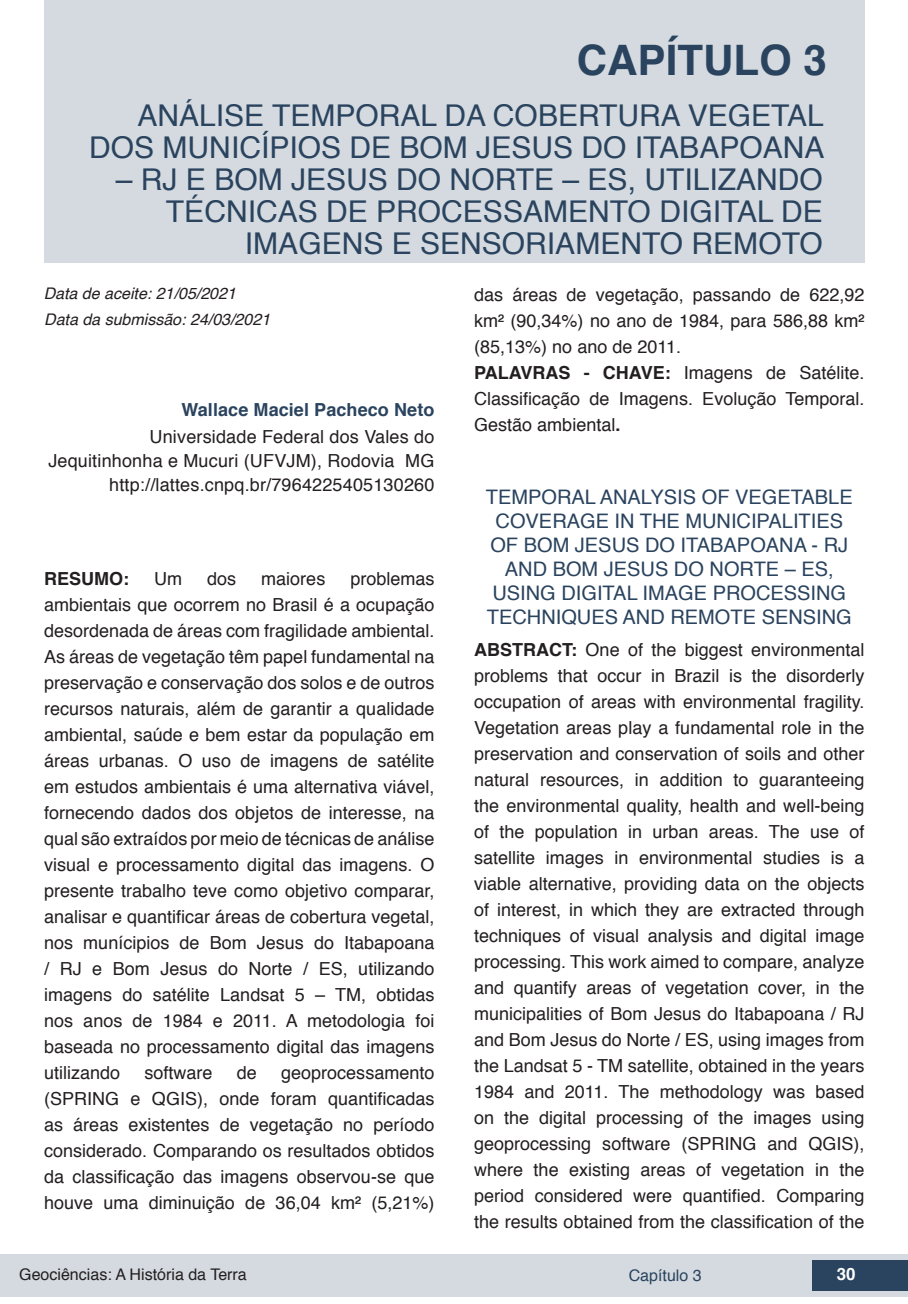
<style>
.page{position:relative;width:908px;height:1304px;background:#fff}
.page>*{position:absolute;margin:0;border:0;box-sizing:border-box;transform-origin:0 0}
.t1{font:700 42px "Helvetica";color:#2a435e}
.t2{font:30px/32px "Helvetica";color:#2a435e;text-align:right}
.t3{font:20px/24px "Helvetica";color:#2a435e;text-align:center}
.t4{font:18px/26px "Helvetica";color:#231f20;text-align:justify}
.t5{font:700 18px "Helvetica";letter-spacing:.005em;color:#2a435e}
.t6{font:700 18px "Helvetica";color:#231f20}
.t7{font:700 16.8px "Helvetica";color:#fff}
.t8{font:italic 16px "Helvetica";color:#231f20}
.t9{font:16px "Helvetica";color:#231f20}
.t10{font:16px "Helvetica";color:#2a435e}
.s1{font-weight:700}
</style>
<div class="page">
<div style="left:0;top:1254px;width:906px;height:43px;background:#d4dadf"></div>
<div style="left:812px;top:1261px;width:95px;height:30px;background:#2a435e"></div>
<div style="left:44px;top:0;width:819px;height:263px;background:#d4dadf"></div>
<h1 class="t1" style="left:576px;top:26px;width:251px">CAPÍTULO 3</h1>
<h2 class="t2" style="left:89px;top:101px;width:736px">ANÁLISE TEMPORAL DA COBERTURA VEGETAL<br>DOS MUNICÍPIOS DE BOM JESUS DO ITABAPOANA</h2>
<h2 class="t2" style="left:116px;top:165px;width:708px">– RJ E BOM JESUS DO NORTE – ES, UTILIZANDO<br>TÉCNICAS DE PROCESSAMENTO DIGITAL DE<br>IMAGENS E SENSORIAMENTO REMOTO</h2>
<p class="t8" style="left:44px;top:280px;width:194px">Data de aceite: 21/05/2021</p>
<p class="t8" style="left:44px;top:307px;width:227px">Data da submissão: 24/03/2021</p>
<p class="t5" style="left:181px;top:395px;width:254px">Wallace Maciel Pacheco Neto</p>
<p class="t4" style="left:48px;top:426px;width:387px;line-height:24px;text-align:right">Universidade Federal dos Vales do<br>Jequitinhonha e Mucuri (UFVJM), Rodovia MG http://lattes.cnpq.br/7964225405130260</p>
<p class="t6" style="left:44px;top:565px;width:86px">RESUMO:</p>
<p class="t4" style="left:154px;top:567px;width:29px">Um</p>
<p class="t4" style="left:207px;top:567px;width:31px">dos</p>
<p class="t4" style="left:261px;top:567px;width:66px">maiores</p>
<p class="t4" style="left:44px;top:567px;width:391px;text-indent:306px">problemas ambientais que ocorrem no Brasil é a ocupação desordenada de áreas com fragilidade ambiental.<br>As áreas de vegetação têm papel fundamental na preservação e conservação dos solos e de outros recursos naturais, além de garantir a qualidade ambiental, saúde e bem estar da população em áreas urbanas. O uso de imagens de satélite em estudos ambientais é uma alternativa viável, fornecendo dados dos objetos de interesse, na qual são extraídos por meio de técnicas de análise visual e processamento digital das imagens. O presente trabalho teve como objetivo comparar, analisar e quantificar áreas de cobertura vegetal, nos munícipios de Bom Jesus do Itabapoana / RJ e Bom Jesus do Norte / ES, utilizando imagens do satélite Landsat 5 – TM, obtidas nos anos de 1984 e 2011. A metodologia foi baseada no processamento digital das imagens utilizando</p>
<p class="t4" style="left:144px;top:1060px;width:70px">software</p>
<p class="t4" style="left:237px;top:1060px;width:22px">de</p>
<p class="t4" style="left:44px;top:1060px;width:391px;text-indent:237px">geoprocessamento (SPRING e QGIS), onde foram quantificadas as áreas existentes de vegetação no período considerado. Comparando os resultados obtidos da classificação das imagens observou-se que houve uma diminuição de 36,04 km² (5,21%)</p>
<p class="t4" style="left:474px;top:282px;width:391px;text-align:left">das áreas de vegetação, passando de 622,92 km² (90,34%) no ano de 1984, para 586,88 km² (85,13%) no ano de 2011.<br><span class="s1">PALAVRAS - CHAVE:</span> Imagens de Satélite.<br>Classificação de Imagens. Evolução Temporal.<br>Gestão ambiental<span class="s1">.</span></p>
<p class="t3" style="left:485px;top:486px;width:368px">TEMPORAL ANALYSIS OF VEGETABLE<br>COVERAGE IN THE MUNICIPALITIES<br>OF BOM JESUS DO ITABAPOANA - RJ<br>AND BOM JESUS DO NORTE – ES,<br>USING DIGITAL IMAGE PROCESSING<br>TECHNIQUES AND REMOTE SENSING</p>
<p class="t4" style="left:474px;top:637px;width:391px"><span class="s1">ABSTRACT:</span> One of the biggest environmental problems that occur in Brazil is the disorderly occupation of areas with environmental fragility.<br>Vegetation areas play a fundamental role in the preservation and conservation of soils and other natural resources, in addition to guaranteeing the environmental quality, health and well-being of the population in urban areas. The use of satellite images in environmental studies is a viable alternative, providing data on the objects of interest, in which they are extracted through techniques of visual analysis and digital image processing. This work aimed to compare, analyze and quantify areas of vegetation cover, in the municipalities of Bom Jesus do Itabapoana / RJ and Bom Jesus do Norte / ES, using images from the Landsat 5 - TM satellite, obtained in the years 1984 and 2011. The methodology was based on the digital processing of the images using geoprocessing software (SPRING and QGIS), where the existing areas of vegetation in the period considered were quantified. Comparing the results obtained from the classification of the</p>
<p class="t9" style="left:19px;top:1262px;width:229px">Geociências: A História da Terra</p>
<p class="t10" style="left:628px;top:1263px;width:74px">Capítulo 3</p>
<p class="t7" style="left:836px;top:1261px;width:20px">30</p>
</div>
